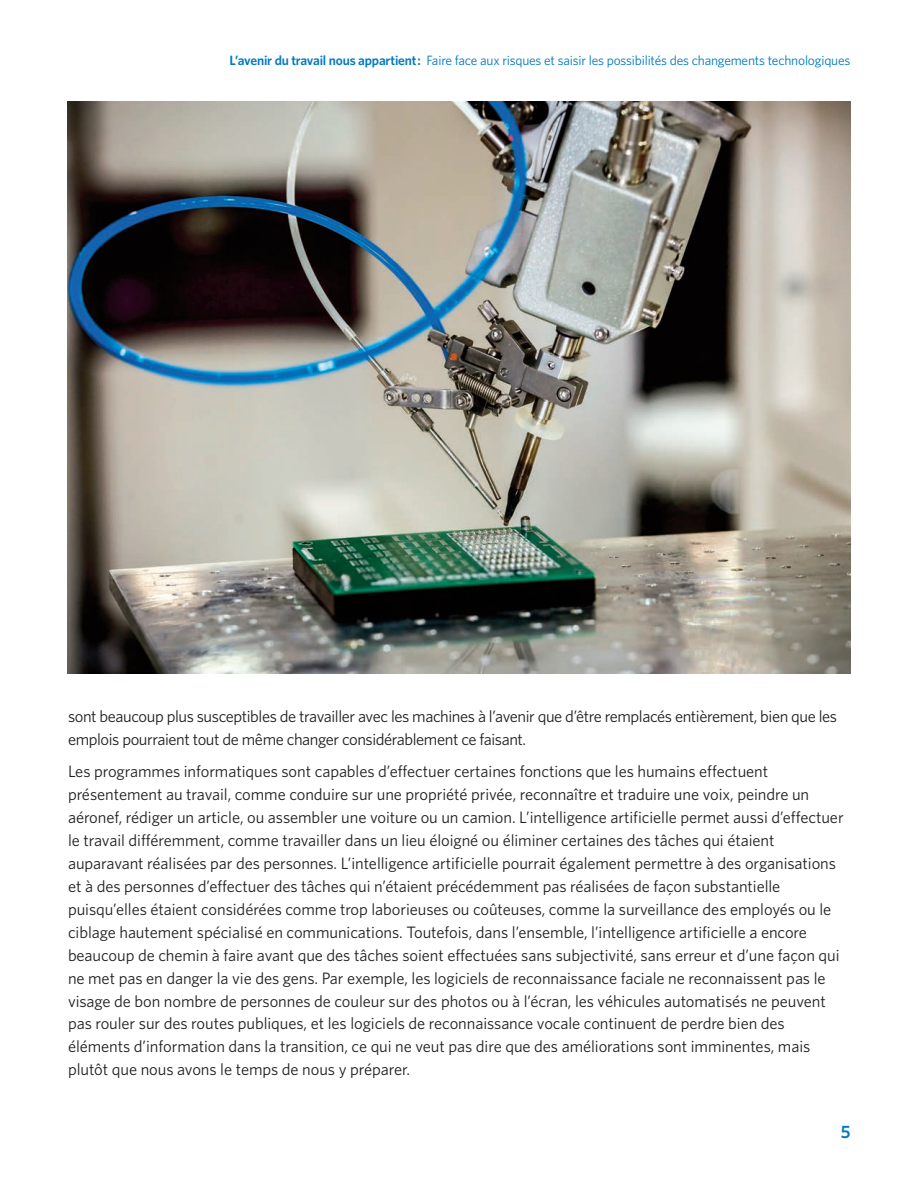
<style>
.page{position:relative;width:918px;height:1188px;background:#fff}
.page>*{position:absolute;margin:0;border:0;box-sizing:border-box;transform-origin:0 0}
.t1{font:600 18px "Whitney";color:#0079c2}
.t2{font:16.5px/23px "Whitney";letter-spacing:-.005em;color:#231f20}
.t3{font:16.5px/23px "Whitney";letter-spacing:-.025em;color:#231f20}
.t4{font:13.5px "Whitney";letter-spacing:-.015em;color:#0079c2}
.s1{font-weight:600}
</style>
<div class="page">
<img style="left:68px;top:101px;width:782px;height:572px">
<p class="t4" style="left:229px;top:55px;width:623px"><span class="s1">L’avenir du travail nous appartient :</span> Faire face aux risques et saisir les possibilités des changements technologiques</p>
<p class="t3" style="left:68px;top:707px;width:771px">sont beaucoup plus susceptibles de travailler avec les machines à l’avenir que d’être remplacés entièrement, bien que les emplois pourraient tout de même changer considérablement ce faisant.</p>
<p class="t2" style="left:68px;top:761px;width:777px">Les programmes informatiques sont capables d’effectuer certaines fonctions que les humains effectuent présentement au travail, comme conduire sur une propriété privée, reconnaître et traduire une voix, peindre un aéronef, rédiger un article, ou assembler une voiture ou un camion. L’intelligence artificielle permet aussi d’effectuer le travail différemment, comme travailler dans un lieu éloigné ou éliminer certaines des tâches qui étaient auparavant réalisées par des personnes. L’intelligence artificielle pourrait également permettre à des organisations et à des personnes d’effectuer des tâches qui n’étaient précédemment pas réalisées de façon substantielle puisqu’elles étaient considérées comme trop laborieuses ou coûteuses, comme la surveillance des employés ou le ciblage hautement spécialisé en communications. Toutefois, dans l’ensemble, l’intelligence artificielle a encore beaucoup de chemin à faire avant que des tâches soient effectuées sans subjectivité, sans erreur et d’une façon qui ne met pas en danger la vie des gens. Par exemple, les logiciels de reconnaissance faciale ne reconnaissent pas le visage de bon nombre de personnes de couleur sur des photos ou à l’écran, les véhicules automatisés ne peuvent pas rouler sur des routes publiques, et les logiciels de reconnaissance vocale continuent de perdre bien des éléments d’information dans la transition, ce qui ne veut pas dire que des améliorations sont imminentes, mais plutôt que nous avons le temps de nous y préparer.</p>
<p class="t1" style="left:841px;top:1126px;width:11px">5</p>
</div>
